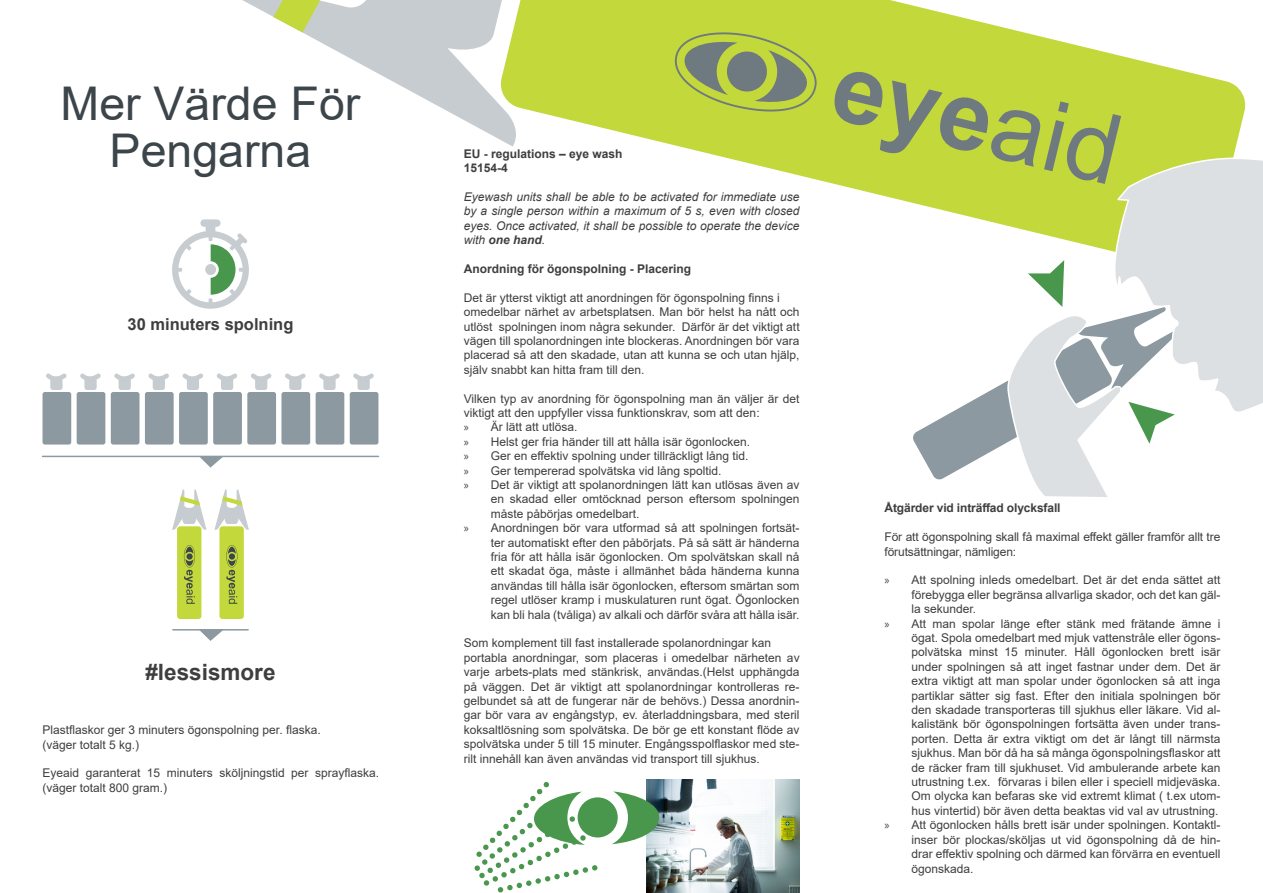
<style>
.page{position:relative;width:1263px;height:893px;background:#fff}
.page>*{position:absolute;margin:0;border:0;box-sizing:border-box;transform-origin:0 0}
.t1{font:46.5px/46.5px "Arial";color:#3c454a;text-align:center}
.t2{font:700 22.5px "Arial";color:#3e3e3f}
.t3{font:700 16.5px "Arial";color:#3e3e3f}
.t4{font:12px/14.4px "Arial";color:#3e3e3f;text-align:justify}
.t5{font:italic 12px/14.4px "Arial";color:#3e3e3f;text-align:justify}
.t6{font:700 12px "Arial";color:#3e3e3f}
.s1{font-weight:700}
.s2{font-family:"Myriad Pro"}
</style>
<div class="page">
<div style="left:177px;top:526px;width:24px;height:93px;background:#c3d83a;border-radius:3px"></div>
<svg style="left:172px;top:489px;width:34px;height:42px"></svg>
<svg style="left:184px;top:545px;width:11px;height:59px"></svg>
<div style="left:219px;top:526px;width:25px;height:93px;background:#c3d83a;border-radius:3px"></div>
<svg style="left:214px;top:489px;width:35px;height:42px"></svg>
<svg style="left:226px;top:545px;width:11px;height:59px"></svg>
<div style="left:43px;top:392px;width:28px;height:53px;background:#8c99a1;border-radius:2px"></div>
<div style="left:50px;top:377px;width:13px;height:13px;background:#c6ccd0;border-radius:3px"></div>
<svg style="left:46px;top:373px;width:21px;height:8px"></svg>
<div style="left:77px;top:392px;width:28px;height:53px;background:#8c99a1;border-radius:2px"></div>
<div style="left:84px;top:377px;width:13px;height:13px;background:#c6ccd0;border-radius:3px"></div>
<svg style="left:80px;top:373px;width:21px;height:8px"></svg>
<div style="left:111px;top:392px;width:29px;height:53px;background:#8c99a1;border-radius:2px"></div>
<div style="left:119px;top:377px;width:12px;height:13px;background:#c6ccd0;border-radius:3px"></div>
<svg style="left:114px;top:373px;width:21px;height:8px"></svg>
<div style="left:145px;top:392px;width:29px;height:53px;background:#8c99a1;border-radius:2px"></div>
<div style="left:153px;top:377px;width:12px;height:13px;background:#c6ccd0;border-radius:3px"></div>
<svg style="left:148px;top:373px;width:21px;height:8px"></svg>
<div style="left:179px;top:392px;width:29px;height:53px;background:#8c99a1;border-radius:2px"></div>
<div style="left:187px;top:377px;width:12px;height:13px;background:#c6ccd0;border-radius:3px"></div>
<svg style="left:182px;top:373px;width:21px;height:7px"></svg>
<div style="left:213px;top:392px;width:29px;height:53px;background:#8c99a1;border-radius:2px"></div>
<div style="left:221px;top:377px;width:12px;height:13px;background:#c6ccd0;border-radius:3px"></div>
<svg style="left:217px;top:373px;width:21px;height:8px"></svg>
<div style="left:247px;top:392px;width:29px;height:53px;background:#8c99a1;border-radius:2px"></div>
<div style="left:255px;top:377px;width:12px;height:13px;background:#c6ccd0;border-radius:3px"></div>
<svg style="left:251px;top:373px;width:21px;height:8px"></svg>
<div style="left:281px;top:392px;width:29px;height:53px;background:#8c99a1;border-radius:2px"></div>
<div style="left:289px;top:377px;width:12px;height:13px;background:#c6ccd0;border-radius:3px"></div>
<svg style="left:285px;top:373px;width:21px;height:8px"></svg>
<div style="left:316px;top:392px;width:28px;height:53px;background:#8c99a1;border-radius:2px"></div>
<div style="left:323px;top:377px;width:13px;height:13px;background:#c6ccd0;border-radius:3px"></div>
<svg style="left:319px;top:373px;width:21px;height:8px"></svg>
<div style="left:350px;top:392px;width:28px;height:53px;background:#8c99a1;border-radius:2px"></div>
<div style="left:358px;top:377px;width:12px;height:13px;background:#c6ccd0;border-radius:3px"></div>
<svg style="left:353px;top:373px;width:21px;height:8px"></svg>
<hr style="left:43px;top:456px;width:335px;height:1px;background:#8c99a1">
<hr style="left:173px;top:629px;width:75px;height:1px;background:#8c99a1">
<svg style="left:199px;top:457px;width:25px;height:11px"></svg>
<svg style="left:199px;top:630px;width:25px;height:11px"></svg>
<svg style="left:172px;top:219px;width:77px;height:90px"></svg>
<div style="left:205px;top:264px;width:11px;height:11px;background:#c6ccd0;border-radius:50%"></div>
<svg style="left:242px;top:0;width:256px;height:139px"></svg>
<div style="left:380px;top:0;width:118px;height:53px;background:#c6ccd0"></div>
<svg style="left:498px;top:0;width:748px;height:226px;fill:#c3d83a"></svg>
<svg style="left:273px;top:0;width:47px;height:32px;background:#ccda7a"></svg>
<img style="left:646px;top:780px;width:154px;height:113px">
<svg style="left:913px;top:382px;width:93px;height:98px;fill:#8c99a1"></svg>
<svg style="left:1006px;top:152px;width:257px;height:345px"></svg>
<svg style="left:1028px;top:260px;width:36px;height:47px"></svg>
<svg style="left:1128px;top:402px;width:47px;height:42px"></svg>
<svg style="left:612px;top:791px;width:47px;height:53px"></svg>
<div style="left:577px;top:797px;width:41px;height:41px;background:#49974d;border-radius:50%"></div>
<svg style="left:474px;top:782px;width:124px;height:111px"></svg>
<svg style="left:675px;top:32px;width:142px;height:79px;background:#a0b156"></svg>
<svg style="left:834px;top:71px;width:287px;height:113px;background:#aec14a"></svg>
<p class="t1" style="left:61px;top:80px;width:301px">Mer Värde För<br>Pengarna</p>
<p class="t3" style="left:128px;top:312px;width:167px">30 minuters spolning</p>
<p class="t2" style="left:145px;top:656px;width:132px">#lessismore</p>
<p class="t4" style="left:43px;top:723px;width:280px">Plastflaskor ger 3 minuters ögonspolning per. flaska.</p>
<p class="t4" style="left:43px;top:737px;width:98px">(väger totalt 5 kg.)</p>
<p class="t4" style="left:43px;top:766px;width:338px">Eyeaid garanterat 15 minuters sköljningstid per sprayflaska. (väger totalt 800 gram.)</p>
<p class="t6" style="left:464px;top:145px;width:160px">EU - regulations – eye wash</p>
<p class="t6" style="left:464px;top:160px;width:46px">15154-4</p>
<p class="t5" style="left:464px;top:190px;width:337px">Eyewash units shall be able to be activated for immediate use by a single person within a maximum of 5 s, even with closed eyes. Once activated, it shall be possible to operate the device with <span class="s1">one hand</span>.</p>
<p class="t6" style="left:464px;top:260px;width:229px">Anordning för ögonspolning - Placering</p>
<p class="t4" style="left:464px;top:290px;width:318px">Det är ytterst viktigt att anordningen för ögonspolning finns i</p>
<p class="t4" style="left:464px;top:305px;width:337px">omedelbar närhet av arbetsplatsen. Man bör helst ha nått och utlöst spolningen inom några sekunder. Därför är det viktigt att vägen till spolanordningen inte blockeras. Anordningen bör vara placerad så att den skadade, utan att kunna se och utan hjälp, själv snabbt kan hitta fram till den.</p>
<p class="t4" style="left:464px;top:391px;width:337px">Vilken typ av anordning för ögonspolning man än väljer är det viktigt att den uppfyller vissa funktionskrav, som att den:</p>
<p class="t4" style="left:464px;top:420px;width:115px"><span class="s2">»</span> Är lätt att utlösa.</p>
<p class="t4" style="left:464px;top:434px;width:288px"><span class="s2">»</span> Helst ger fria händer till att hålla isär ögonlocken.</p>
<p class="t4" style="left:464px;top:449px;width:286px"><span class="s2">»</span> Ger en effektiv spolning under tillräckligt lång tid.</p>
<p class="t4" style="left:464px;top:463px;width:259px"><span class="s2">»</span> Ger tempererad spolvätska vid lång spoltid.</p>
<p class="t4" style="left:491px;top:478px;width:310px;text-indent:-27px"><span class="s2">»</span> Det är viktigt att spolanordningen lätt kan utlösas även av en skadad eller omtöcknad person eftersom spolningen måste påbörjas omedelbart.</p>
<p class="t4" style="left:491px;top:521px;width:310px;text-indent:-27px"><span class="s2">»</span> Anordningen bör vara utformad så att spolningen fortsät&shy;ter automatiskt efter den påbörjats. På så sätt är händerna fria för att hålla isär ögonlocken. Om spolvätskan skall nå ett skadat öga, måste i allmänhet båda händerna kunna användas till hålla isär ögonlocken, eftersom smärtan som regel utlöser kramp i muskulaturen runt ögat. Ögonlocken kan bli hala (tvåliga) av alkali och därför svåra att hålla isär.</p>
<p class="t4" style="left:464px;top:636px;width:309px">Som komplement till fast installerade spolanordningar kan</p>
<p class="t4" style="left:464px;top:650px;width:337px">portabla anordningar, som placeras i omedelbar närheten av varje arbets-plats med stänkrisk, användas.(Helst upphängda på väggen. Det är viktigt att spolanordningar kontrolleras re&shy;gelbundet så att de fungerar när de behövs.) Dessa anordnin&shy;gar bör vara av engångstyp, ev. återladdningsbara, med steril koksaltlösning som spolvätska. De bör ge ett konstant flöde av spolvätska under 5 till 15 minuter. Engångsspolflaskor med ste&shy;rilt innehåll kan även användas vid transport till sjukhus.</p>
<p class="t6" style="left:884px;top:500px;width:178px">Åtgärder vid inträffad olycksfall</p>
<p class="t4" style="left:884px;top:530px;width:337px">För att ögonspolning skall få maximal effekt gäller framför allt tre förutsättningar, nämligen:</p>
<p class="t4" style="left:911px;top:573px;width:310px;text-indent:-27px"><span class="s2">»</span> Att spolning inleds omedelbart. Det är det enda sättet att förebygga eller begränsa allvarliga skador, och det kan gäl&shy;la sekunder.</p>
<p class="t4" style="left:911px;top:616px;width:310px;text-indent:-27px"><span class="s2">»</span> Att man spolar länge efter stänk med frätande ämne i ögat. Spola omedelbart med mjuk vattenstråle eller ögons&shy;polvätska minst 15 minuter. Håll ögonlocken brett isär under spolningen så att inget fastnar under dem. Det är extra viktigt att man spolar under ögonlocken så att inga partiklar sätter sig fast. Efter den initiala spolningen bör den skadade transporteras till sjukhus eller läkare. Vid al&shy;kalistänk bör ögonspolningen fortsätta även under trans&shy;porten. Detta är extra viktigt om det är långt till närmsta sjukhus. Man bör då ha så många ögonspolningsflaskor att de räcker fram till sjukhuset. Vid ambulerande arbete kan utrustning t.ex. förvaras i bilen eller i speciell midjeväska.<br>Om olycka kan befaras ske vid extremt klimat ( t.ex utom&shy;hus vintertid) bör även detta beaktas vid val av utrustning.</p>
<p class="t4" style="left:911px;top:818px;width:310px;text-indent:-27px"><span class="s2">»</span> Att ögonlocken hålls brett isär under spolningen. Kontaktl&shy;inser bör plockas/sköljas ut vid ögonspolning då de hin&shy;drar effektiv spolning och därmed kan förvärra en eventuell ögonskada.</p>
</div>
